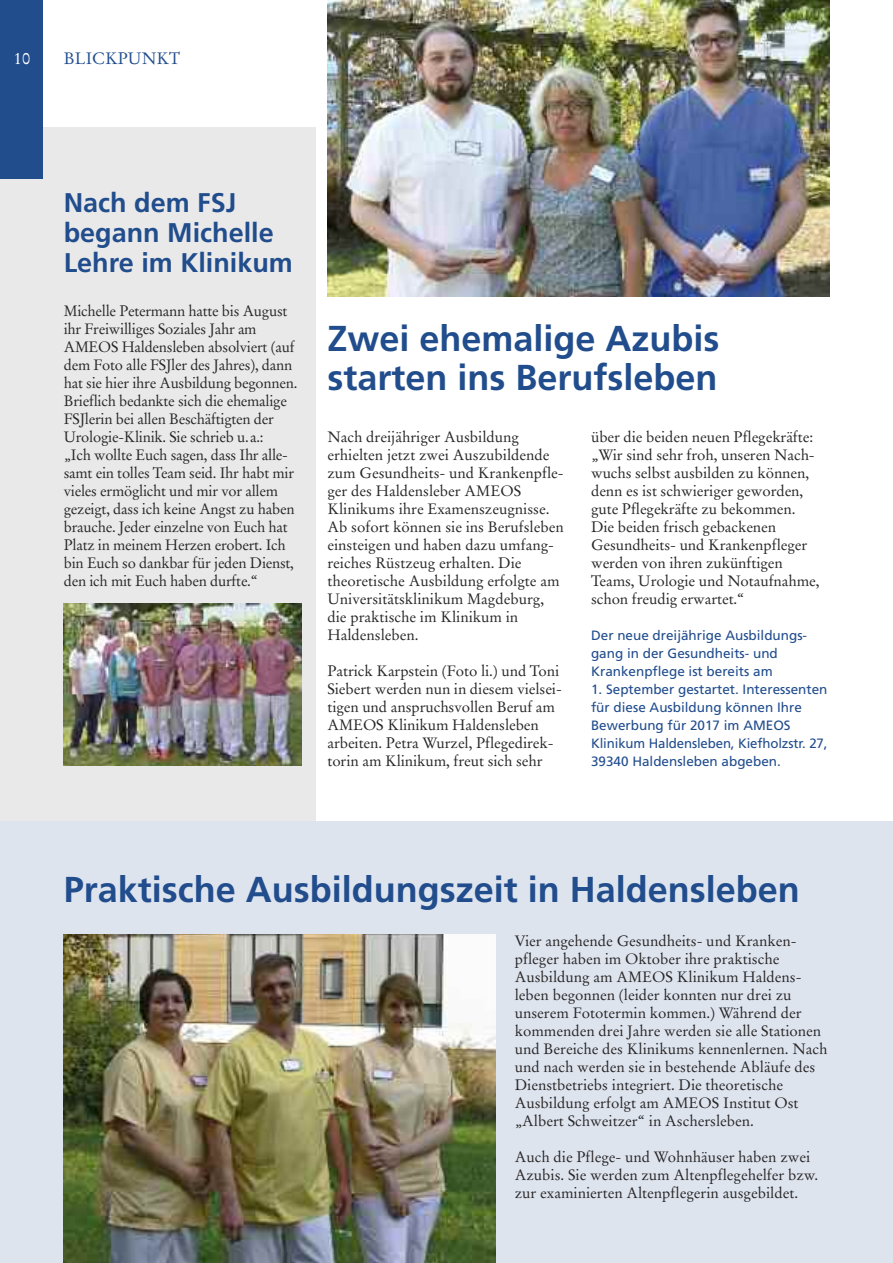
<style>
.page{position:relative;width:893px;height:1263px;background:#fff}
.page>*{position:absolute;margin:0;border:0;box-sizing:border-box;transform-origin:0 0}
.t1{font:700 36px/39px "Frutiger LT Pro";color:#214d8d}
.t2{font:700 27px/30px "Frutiger LT Pro";color:#214d8d}
.t3{font:16.5px "Stempel Garamond LT Pro";color:#214d8d}
.t4{font:16.5px "Stempel Garamond LT Pro";color:#fff}
.t5{font:15px/18px "Stempel Garamond LT Pro";letter-spacing:-.005em;color:#272526}
.t6{font:13.5px/18px "Frutiger LT Pro";color:#214d8d}
</style>
<div class="page">
<div style="left:0;top:128px;width:316px;height:693px;background:#e9e9e9"></div>
<div style="left:0;top:0;width:43px;height:179px;background:#214d8d"></div>
<img style="left:327px;top:0;width:502px;height:296px">
<div style="left:0;top:821px;width:892px;height:442px;background:#dee4ee"></div>
<img style="left:64px;top:935px;width:431px;height:328px">
<img style="left:64px;top:603px;width:238px;height:162px">
<p class="t4" style="left:14px;top:52px;width:18px">10</p>
<p class="t3" style="left:64px;top:52px;width:118px">BLICKPUNKT</p>
<h2 class="t2" style="left:64px;top:190px;width:231px">Nach dem FSJ begann Michelle<br>Lehre im Klinikum</h2>
<p class="t5" style="left:64px;top:304px;width:235px">Michelle Petermann hatte bis August ihr Freiwilliges Soziales Jahr am AMEOS Haldensleben absolviert (auf dem Foto alle FSJler des Jahres), dann hat sie hier ihre Ausbildung begonnen.<br>Brieflich bedankte sich die ehemalige FSJlerin bei allen Beschäftigten der Urologie-Klinik. Sie schrieb u.a.:<br>„Ich wollte Euch sagen, dass Ihr alle&shy;samt ein tolles Team seid. Ihr habt mir vieles ermöglicht und mir vor allem gezeigt, dass ich keine Angst zu haben brauche. Jeder einzelne von Euch hat Platz in meinem Herzen erobert. Ich bin Euch so dankbar für jeden Dienst, den ich mit Euch haben durfte.“</p>
<h1 class="t1" style="left:327px;top:323px;width:394px">Zwei ehemalige Azubis starten ins Berufsleben</h1>
<p class="t5" style="left:327px;top:430px;width:238px">Nach dreijähriger Ausbildung erhielten jetzt zwei Auszubildende zum Gesundheits- und Krankenpfle&shy;ger des Haldensleber AMEOS<br>Klinikums ihre Examenszeugnisse.<br>Ab sofort können sie ins Berufsleben einsteigen und haben dazu umfang&shy;reiches Rüstzeug erhalten. Die theoretische Ausbildung erfolgte am<br>Universitätsklinikum Magdeburg, die praktische im Klinikum in<br>Haldensleben.</p>
<p class="t5" style="left:327px;top:664px;width:236px">Patrick Karpstein (Foto li.) und Toni Siebert werden nun in diesem vielsei&shy;tigen und anspruchsvollen Beruf am AMEOS Klinikum Haldensleben arbeiten. Petra Wurzel, Pflegedirek&shy;torin am Klinikum, freut sich sehr</p>
<p class="t5" style="left:591px;top:430px;width:230px">über die beiden neuen Pflegekräfte: „Wir sind sehr froh, unseren Nach&shy;wuchs selbst ausbilden zu können, denn es ist schwieriger geworden, gute Pflegekräfte zu bekommen.<br>Die beiden frisch gebackenen<br>Gesundheits- und Krankenpfleger werden von ihren zukünftigen<br>Teams, Urologie und Notaufnahme, schon freudig erwartet.“</p>
<p class="t6" style="left:591px;top:627px;width:218px">Der neue dreijährige Ausbildungs&shy;gang in der Gesundheits- und<br>Krankenpflege ist bereits am</p>
<p class="t6" style="left:591px;top:681px;width:238px">1. September gestartet. Interessenten für diese Ausbildung können Ihre Bewerbung für 2017 im AMEOS Klinikum Haldensleben, Kiefholzstr. 27, 39340 Haldensleben abgeben.</p>
<h1 class="t1" style="left:64px;top:873px;width:738px">Praktische Ausbildungszeit in Haldensleben</h1>
<p class="t5" style="left:515px;top:934px;width:314px">Vier angehende Gesundheits- und Kranken&shy;pfleger haben im Oktober ihre praktische Ausbildung am AMEOS Klinikum Haldens&shy;leben begonnen (leider konnten nur drei zu unserem Fototermin kommen.) Während der kommenden drei Jahre werden sie alle Stationen und Bereiche des Klinikums kennenlernen. Nach und nach werden sie in bestehende Abläufe des Dienstbetriebs integriert. Die theoretische Ausbildung erfolgt am AMEOS Institut Ost „Albert Schweitzer“ in Aschersleben.</p>
<p class="t5" style="left:515px;top:1150px;width:305px">Auch die Pflege- und Wohnhäuser haben zwei<br>Azubis. Sie werden zum Altenpflegehelfer bzw. zur examinierten Altenpflegerin ausgebildet.</p>
</div>
